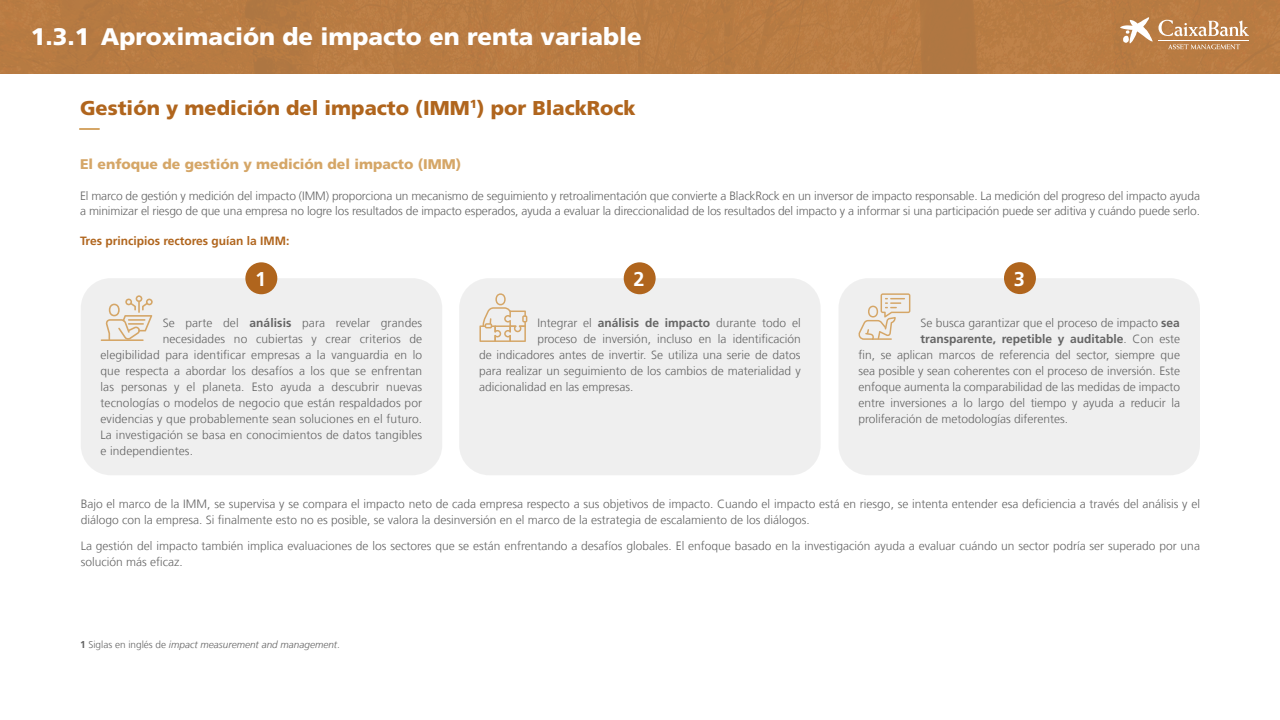
<style>
.page{position:relative;width:1280px;height:720px;background:#fff}
.page>*{position:absolute;margin:0;border:0;box-sizing:border-box;transform-origin:0 0}
.t1{font:900 24px "La Caixa Frutiger";color:#fff}
.t2{font:900 20px "La Caixa Frutiger";color:#b0651d}
.t3{font:700 20px "La Caixa Frutiger";color:#fff}
.t4{font:900 14px "La Caixa Frutiger";color:#d5a667}
.t5{font:300 12px/16px "La Caixa Frutiger";color:#646464}
.t6{font:700 12px "La Caixa Frutiger";color:#646464}
.t7{font:700 12px "La Caixa Frutiger";color:#b0651d}
.t8{font:italic 300 10px "La Caixa Frutiger";color:#646464}
.s1{font-weight:700}
.s2{font-weight:300}
.s3{font-weight:700;font-style:normal}
.s4{font-style:normal}
</style>
<div class="page">
<div style="left:0;top:0;width:1280px;height:74px;background:#b97b42"></div>
<svg style="left:1120px;top:17px;width:129px;height:32px"></svg>
<hr style="left:1159px;top:40px;width:90px;height:1px;background:#fff">
<svg style="left:80px;top:128px;width:19px;height:2px"></svg>
<div style="left:81px;top:278px;width:361px;height:197px;background:#efefef;border-radius:30px"></div>
<div style="left:459px;top:278px;width:362px;height:197px;background:#efefef;border-radius:30px"></div>
<div style="left:838px;top:278px;width:362px;height:197px;background:#efefef;border-radius:30px"></div>
<hr style="left:101px;top:339px;width:43px;height:2px;background:#d5a667">
<svg style="left:106px;top:295px;width:47px;height:46px"></svg>
<svg style="left:858px;top:293px;width:52px;height:47px"></svg>
<svg style="left:479px;top:293px;width:48px;height:49px"></svg>
<div style="left:245px;top:262px;width:32px;height:32px;background:#b0651d;border-radius:50%"></div>
<div style="left:624px;top:262px;width:32px;height:32px;background:#b0651d;border-radius:50%"></div>
<div style="left:1004px;top:262px;width:32px;height:32px;background:#b0651d;border-radius:50%"></div>
<h1 class="t1" style="left:31px;top:22px;width:613px">1.3.1 Aproximación de impacto en renta variable</h1>
<h2 class="t2" style="left:80px;top:96px;width:557px">Gestión y medición del impacto (IMM<sup>1</sup>) por BlackRock</h2>
<p class="t4" style="left:80px;top:155px;width:383px">El enfoque de gestión y medición del impacto (IMM)</p>
<p class="t5" style="left:80px;top:187px;width:1122px">El marco de gestión y medición del impacto (IMM) proporciona un mecanismo de seguimiento y retroalimentación que convierte a BlackRock en un inversor de impacto responsable. La medición del progreso del impacto ayuda a minimizar el riesgo de que una empresa no logre los resultados de impacto esperados, ayuda a evaluar la direccionalidad de los resultados del impacto y a informar si una participación puede ser aditiva y cuándo puede serlo.</p>
<p class="t7" style="left:80px;top:233px;width:211px">Tres principios rectores guían la IMM:</p>
<h2 class="t3" style="left:255px;top:267px;width:13px">1</h2>
<h2 class="t3" style="left:634px;top:267px;width:13px">2</h2>
<h2 class="t3" style="left:1014px;top:267px;width:13px">3</h2>
<p class="t5" style="left:163px;top:315px;width:261px">Se parte del <span class="s1">análisis</span> para revelar grandes</p>
<p class="t5" style="left:163px;top:331px;width:261px">necesidades no cubiertas y crear criterios de</p>
<p class="t5" style="left:100px;top:347px;width:323px">elegibilidad para identificar empresas a la vanguardia en lo</p>
<p class="t5" style="left:100px;top:363px;width:323px">que respecta a abordar los desafíos a los que se enfrentan</p>
<p class="t5" style="left:100px;top:379px;width:323px">las personas y el planeta. Esto ayuda a descubrir nuevas</p>
<p class="t5" style="left:100px;top:395px;width:323px">tecnologías o modelos de negocio que están respaldados por</p>
<p class="t5" style="left:100px;top:411px;width:323px">evidencias y que probablemente sean soluciones en el futuro.</p>
<p class="t5" style="left:100px;top:427px;width:323px">La investigación se basa en conocimientos de datos tangibles</p>
<p class="t5" style="left:100px;top:443px;width:94px">e independientes.</p>
<p class="t5" style="left:537px;top:315px;width:265px">Integrar el <span class="s1">análisis de impacto</span> durante todo el</p>
<p class="t5" style="left:537px;top:331px;width:265px">proceso de inversión, incluso en la identificación</p>
<p class="t5" style="left:479px;top:347px;width:323px">de indicadores antes de invertir. Se utiliza una serie de datos</p>
<p class="t5" style="left:479px;top:363px;width:323px">para realizar un seguimiento de los cambios de materialidad y</p>
<p class="t5" style="left:479px;top:379px;width:156px">adicionalidad en las empresas.</p>
<p class="t5" style="left:920px;top:315px;width:261px">Se busca garantizar que el proceso de impacto <span class="s1">sea</span></p>
<p class="t6" style="left:920px;top:332px;width:261px">transparente, repetible y auditable<span class="s2">. Con este</span></p>
<p class="t5" style="left:858px;top:347px;width:323px">fin, se aplican marcos de referencia del sector, siempre que</p>
<p class="t5" style="left:858px;top:363px;width:323px">sea posible y sean coherentes con el proceso de inversión. Este</p>
<p class="t5" style="left:858px;top:379px;width:323px">enfoque aumenta la comparabilidad de las medidas de impacto</p>
<p class="t5" style="left:858px;top:395px;width:323px">entre inversiones a lo largo del tiempo y ayuda a reducir la</p>
<p class="t5" style="left:858px;top:411px;width:211px">proliferación de metodologías diferentes.</p>
<p class="t5" style="left:81px;top:496px;width:1121px">Bajo el marco de la IMM, se supervisa y se compara el impacto neto de cada empresa respecto a sus objetivos de impacto. Cuando el impacto está en riesgo, se intenta entender esa deficiencia a través del análisis y el diálogo con la empresa. Si finalmente esto no es posible, se valora la desinversión en el marco de la estrategia de escalamiento de los diálogos.</p>
<p class="t5" style="left:81px;top:538px;width:1121px">La gestión del impacto también implica evaluaciones de los sectores que se están enfrentando a desafíos globales. El enfoque basado en la investigación ayuda a evaluar cuándo un sector podría ser superado por una solución más eficaz.</p>
<p class="t8" style="left:80px;top:638px;width:262px"><span class="s3">1</span> <span class="s4">Siglas en inglés de</span> impact measurement and management<span class="s4">.</span></p>
</div>
